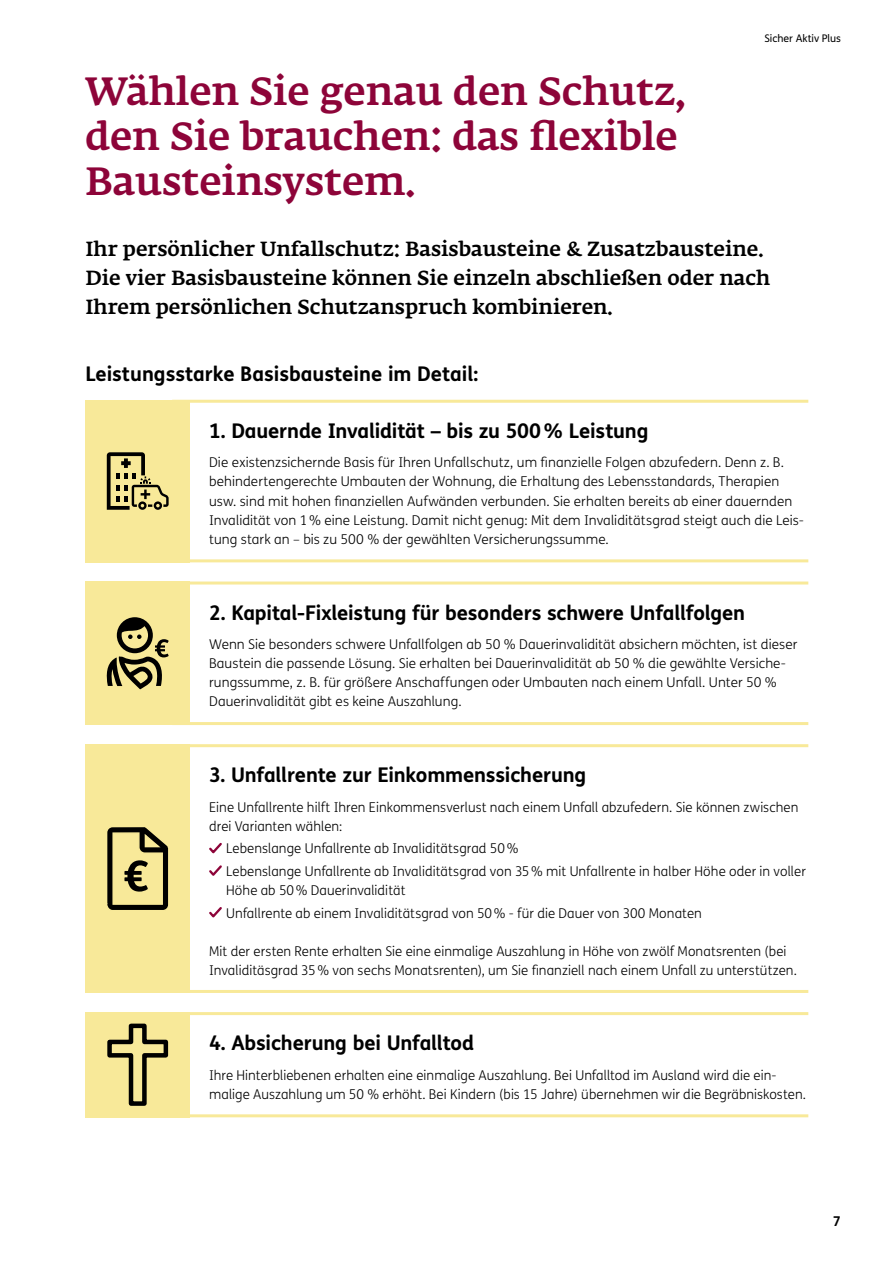
<style>
.page{position:relative;width:893px;height:1263px;background:#fff}
.page>*{position:absolute;margin:0;border:0;box-sizing:border-box;transform-origin:0 0}
.t1{font:500 39px/44.8px "Fedra Serif A Pro";color:#8d0439}
.t2{font:700 20.25px "FS Me";letter-spacing:-.01em;color:#000}
.t3{font:500 20.25px/28.7px "Fedra Serif A Pro";color:#000}
.t4{font:300 13.5px/19.2px "FS Me";letter-spacing:.005em;color:#000}
.t5{font:700 13.5px "FS Me";color:#000}
.t6{font:10.5px "FS Me";color:#000}
</style>
<div class="page">
<div style="left:85px;top:400px;width:105px;height:162px;background:#f8e999"></div>
<hr style="left:172px;top:400px;width:636px;height:3px;background:#f8e999">
<hr style="left:172px;top:559px;width:636px;height:3px;background:#f8e999">
<div style="left:85px;top:581px;width:105px;height:144px;background:#f8e999"></div>
<hr style="left:172px;top:581px;width:636px;height:3px;background:#f8e999">
<hr style="left:172px;top:722px;width:636px;height:3px;background:#f8e999">
<div style="left:85px;top:744px;width:105px;height:249px;background:#f8e999"></div>
<hr style="left:172px;top:744px;width:636px;height:3px;background:#f8e999">
<hr style="left:172px;top:990px;width:636px;height:3px;background:#f8e999">
<svg style="left:209px;top:842px;width:13px;height:12px"></svg>
<svg style="left:209px;top:865px;width:13px;height:11px"></svg>
<svg style="left:209px;top:907px;width:13px;height:11px"></svg>
<div style="left:85px;top:1012px;width:105px;height:105px;background:#f8e999"></div>
<hr style="left:172px;top:1012px;width:636px;height:3px;background:#f8e999">
<hr style="left:172px;top:1114px;width:636px;height:3px;background:#f8e999">
<svg style="left:107px;top:452px;width:62px;height:58px"></svg>
<svg style="left:106px;top:617px;width:63px;height:72px"></svg>
<svg style="left:107px;top:827px;width:62px;height:83px"></svg>
<svg style="left:107px;top:1023px;width:62px;height:83px"></svg>
<p class="t6" style="left:764px;top:31px;width:78px">Sicher Aktiv Plus</p>
<h1 class="t1" style="left:85px;top:69px;width:602px">Wählen Sie genau den Schutz, den Sie brauchen: das flexible<br>Bausteinsystem.</h1>
<h2 class="t3" style="left:85px;top:235px;width:686px">Ihr persönlicher Unfallschutz: Basisbausteine &amp; Zusatzbausteine.<br>Die vier Basisbausteine können Sie einzeln abschließen oder nach<br>Ihrem persönlichen Schutzanspruch kombinieren.</h2>
<h2 class="t2" style="left:85px;top:358px;width:394px">Leistungsstarke Basisbausteine im Detail:</h2>
<h2 class="t2" style="left:209px;top:415px;width:441px">1. Dauernde Invalidität – bis zu 500% Leistung</h2>
<p class="t4" style="left:209px;top:453px;width:596px">Die existenzsichernde Basis für Ihren Unfallschutz, um finanzielle Folgen abzufedern. Denn z. B. behindertengerechte Umbauten der Wohnung, die Erhaltung des Lebensstandards, Therapien usw. sind mit hohen finanziellen Aufwänden verbunden. Sie erhalten bereits ab einer dauernden Invalidität von 1% eine Leistung. Damit nicht genug: Mit dem Invaliditätsgrad steigt auch die Leis&shy;tung stark an – bis zu 500 % der gewählten Versicherungssumme.</p>
<h2 class="t2" style="left:209px;top:597px;width:537px">2. Kapital-Fixleistung für besonders schwere Unfallfolgen</h2>
<p class="t4" style="left:209px;top:634px;width:590px">Wenn Sie besonders schwere Unfallfolgen ab 50 % Dauerinvalidität absichern möchten, ist dieser Baustein die passende Lösung. Sie erhalten bei Dauerinvalidität ab 50 % die gewählte Versiche&shy;rungssumme, z. B. für größere Anschaffungen oder Umbauten nach einem Unfall. Unter 50 % Dauerinvalidität gibt es keine Auszahlung.</p>
<h2 class="t2" style="left:209px;top:760px;width:379px">3. Unfallrente zur Einkommenssicherung</h2>
<p class="t4" style="left:209px;top:797px;width:591px">Eine Unfallrente hilft Ihren Einkommensverlust nach einem Unfall abzufedern. Sie können zwischen drei Varianten wählen:</p>
<p class="t4" style="left:226px;top:837px;width:581px;line-height:22.5px">Lebenslange Unfallrente ab Invaliditätsgrad 50%<br>Lebenslange Unfallrente ab Invaliditätsgrad von 35% mit Unfallrente in halber Höhe oder in voller</p>
<p class="t4" style="left:226px;top:879px;width:477px;line-height:22.5px">Höhe ab 50% Dauerinvalidität<br>Unfallrente ab einem Invaliditätsgrad von 50% - für die Dauer von 300 Monaten</p>
<p class="t4" style="left:209px;top:941px;width:589px">Mit der ersten Rente erhalten Sie eine einmalige Auszahlung in Höhe von zwölf Monatsrenten (bei<br>Invaliditäsgrad 35% von sechs Monatsrenten), um Sie finanziell nach einem Unfall zu unterstützen.</p>
<h2 class="t2" style="left:209px;top:1027px;width:266px">4. Absicherung bei Unfalltod</h2>
<p class="t4" style="left:209px;top:1065px;width:598px">Ihre Hinterbliebenen erhalten eine einmalige Auszahlung. Bei Unfalltod im Ausland wird die ein&shy;malige Auszahlung um 50 % erhöht. Bei Kindern (bis 15 Jahre) übernehmen wir die Begräbniskosten.</p>
<p class="t5" style="left:833px;top:1211px;width:9px">7</p>
</div>
